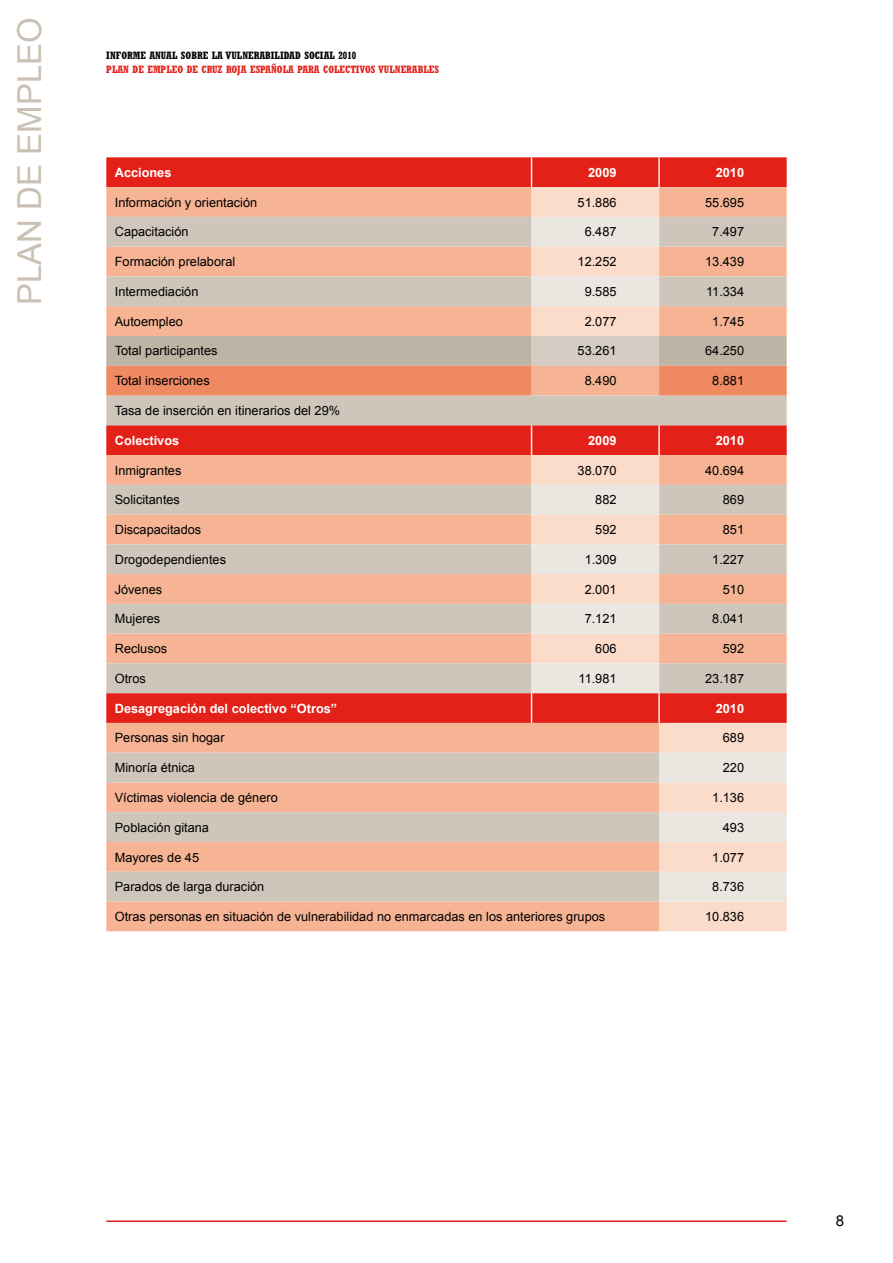
<style>
.page{position:relative;width:893px;height:1263px;background:#fff}
.page>*{position:absolute;margin:0;border:0;box-sizing:border-box;transform-origin:0 0}
.t1{font:33px "Arial";color:#cac0b4}
.t2{font:15px "Arial";color:#000}
.Texto_tabla{font:12.75px "Arial";color:#000}
.Texto_cabecera_tabla{font:700 12.75px "Arial";color:#fff}
.t3{font:700 condensed 10.5px "Rockwell";color:#e32119}
.t4{font:700 condensed 10.5px "Rockwell";color:#000}
</style>
<div class="page">
<hr style="left:106px;top:1220px;width:681px;height:2px;background:#e32119">
<div style="left:106px;top:157px;width:681px;height:30px;background:#e32119"></div>
<div style="left:106px;top:187px;width:425px;height:744px;background:#f6b495"></div>
<svg style="left:531px;top:187px;width:256px;height:744px;background:#f8c8b0"></svg>
<svg style="left:106px;top:217px;width:425px;height:684px;background:#e1af9b"></svg>
<svg style="left:531px;top:217px;width:256px;height:684px;background:#e8beaf"></svg>
<svg style="left:106px;top:336px;width:681px;height:59px;background:#d9a58c"></svg>
<hr style="left:531px;top:157px;width:1px;height:30px;background:#fdede4">
<hr style="left:658px;top:157px;width:2px;height:30px;background:#fdede4">
<hr style="left:531px;top:425px;width:1px;height:30px;background:#fdede4">
<hr style="left:658px;top:425px;width:2px;height:30px;background:#fdede4">
<hr style="left:531px;top:693px;width:1px;height:30px;background:#fdede4">
<hr style="left:658px;top:693px;width:2px;height:30px;background:#fdede4">
<h1 class="t1" style="left:8px;top:305px;width:289px;rotate:-90deg">PLAN DE EMPLEO</h1>
<p class="t4" style="left:106px;top:49px;width:252px">INFORME ANUAL SOBRE LA VULNERABILIDAD SOCIAL 2010</p>
<p class="t3" style="left:106px;top:63px;width:334px">PLAN DE EMPLEO DE CRUZ ROJA ESPAÑOLA PARA COLECTIVOS VULNERABLES</p>
<p class="Texto_cabecera_tabla" style="left:115px;top:164px;width:58px">Acciones</p>
<p class="Texto_cabecera_tabla" style="left:588px;top:164px;width:30px">2009</p>
<p class="Texto_cabecera_tabla" style="left:716px;top:164px;width:30px">2010</p>
<p class="Texto_tabla" style="left:115px;top:194px;width:144px">Información y orientación</p>
<p class="Texto_tabla" style="left:578px;top:194px;width:40px">51.886</p>
<p class="Texto_tabla" style="left:705px;top:194px;width:40px">55.695</p>
<p class="Texto_tabla" style="left:115px;top:224px;width:75px">Capacitación</p>
<p class="Texto_tabla" style="left:585px;top:224px;width:33px">6.487</p>
<p class="Texto_tabla" style="left:712px;top:224px;width:33px">7.497</p>
<p class="Texto_tabla" style="left:115px;top:253px;width:122px">Formación prelaboral</p>
<p class="Texto_tabla" style="left:578px;top:253px;width:40px">12.252</p>
<p class="Texto_tabla" style="left:705px;top:253px;width:40px">13.439</p>
<p class="Texto_tabla" style="left:115px;top:283px;width:85px">Intermediación</p>
<p class="Texto_tabla" style="left:585px;top:283px;width:33px">9.585</p>
<p class="Texto_tabla" style="left:706px;top:283px;width:40px">11.334</p>
<p class="Texto_tabla" style="left:115px;top:313px;width:70px">Autoempleo</p>
<p class="Texto_tabla" style="left:585px;top:313px;width:33px">2.077</p>
<p class="Texto_tabla" style="left:712px;top:313px;width:33px">1.745</p>
<p class="Texto_tabla" style="left:115px;top:343px;width:104px">Total participantes</p>
<p class="Texto_tabla" style="left:578px;top:343px;width:40px">53.261</p>
<p class="Texto_tabla" style="left:705px;top:343px;width:40px">64.250</p>
<p class="Texto_tabla" style="left:115px;top:372px;width:96px">Total inserciones</p>
<p class="Texto_tabla" style="left:585px;top:372px;width:33px">8.490</p>
<p class="Texto_tabla" style="left:712px;top:372px;width:33px">8.881</p>
<p class="Texto_tabla" style="left:115px;top:402px;width:227px">Tasa de inserción en itinerarios del 29%</p>
<p class="Texto_cabecera_tabla" style="left:115px;top:432px;width:66px">Colectivos</p>
<p class="Texto_cabecera_tabla" style="left:588px;top:432px;width:30px">2009</p>
<p class="Texto_cabecera_tabla" style="left:716px;top:432px;width:30px">2010</p>
<p class="Texto_tabla" style="left:115px;top:462px;width:68px">Inmigrantes</p>
<p class="Texto_tabla" style="left:578px;top:462px;width:40px">38.070</p>
<p class="Texto_tabla" style="left:705px;top:462px;width:40px">40.694</p>
<p class="Texto_tabla" style="left:115px;top:491px;width:67px">Solicitantes</p>
<p class="Texto_tabla" style="left:595px;top:491px;width:23px">882</p>
<p class="Texto_tabla" style="left:723px;top:491px;width:23px">869</p>
<p class="Texto_tabla" style="left:115px;top:521px;width:88px">Discapacitados</p>
<p class="Texto_tabla" style="left:595px;top:521px;width:23px">592</p>
<p class="Texto_tabla" style="left:723px;top:521px;width:23px">851</p>
<p class="Texto_tabla" style="left:115px;top:551px;width:113px">Drogodependientes</p>
<p class="Texto_tabla" style="left:585px;top:551px;width:33px">1.309</p>
<p class="Texto_tabla" style="left:712px;top:551px;width:33px">1.227</p>
<p class="Texto_tabla" style="left:115px;top:581px;width:49px">Jóvenes</p>
<p class="Texto_tabla" style="left:585px;top:581px;width:33px">2.001</p>
<p class="Texto_tabla" style="left:723px;top:581px;width:23px">510</p>
<p class="Texto_tabla" style="left:115px;top:610px;width:47px">Mujeres</p>
<p class="Texto_tabla" style="left:585px;top:610px;width:33px">7.121</p>
<p class="Texto_tabla" style="left:712px;top:610px;width:33px">8.041</p>
<p class="Texto_tabla" style="left:115px;top:640px;width:54px">Reclusos</p>
<p class="Texto_tabla" style="left:595px;top:640px;width:23px">606</p>
<p class="Texto_tabla" style="left:723px;top:640px;width:23px">592</p>
<p class="Texto_tabla" style="left:115px;top:670px;width:33px">Otros</p>
<p class="Texto_tabla" style="left:578px;top:670px;width:40px">11.981</p>
<p class="Texto_tabla" style="left:705px;top:670px;width:40px">23.187</p>
<p class="Texto_cabecera_tabla" style="left:115px;top:700px;width:224px">Desagregación del colectivo “Otros”</p>
<p class="Texto_cabecera_tabla" style="left:716px;top:700px;width:30px">2010</p>
<p class="Texto_tabla" style="left:115px;top:730px;width:111px">Personas sin hogar</p>
<p class="Texto_tabla" style="left:723px;top:730px;width:23px">689</p>
<p class="Texto_tabla" style="left:115px;top:759px;width:82px">Minoría étnica</p>
<p class="Texto_tabla" style="left:723px;top:759px;width:23px">220</p>
<p class="Texto_tabla" style="left:115px;top:789px;width:164px">Víctimas violencia de género</p>
<p class="Texto_tabla" style="left:712px;top:789px;width:33px">1.136</p>
<p class="Texto_tabla" style="left:115px;top:819px;width:96px">Población gitana</p>
<p class="Texto_tabla" style="left:723px;top:819px;width:23px">493</p>
<p class="Texto_tabla" style="left:115px;top:849px;width:86px">Mayores de 45</p>
<p class="Texto_tabla" style="left:712px;top:849px;width:33px">1.077</p>
<p class="Texto_tabla" style="left:115px;top:878px;width:151px">Parados de larga duración</p>
<p class="Texto_tabla" style="left:712px;top:878px;width:33px">8.736</p>
<p class="Texto_tabla" style="left:115px;top:908px;width:492px">Otras personas en situación de vulnerabilidad no enmarcadas en los anteriores grupos</p>
<p class="Texto_tabla" style="left:705px;top:908px;width:40px">10.836</p>
<p class="t2" style="left:836px;top:1211px;width:10px">8</p>
</div>
